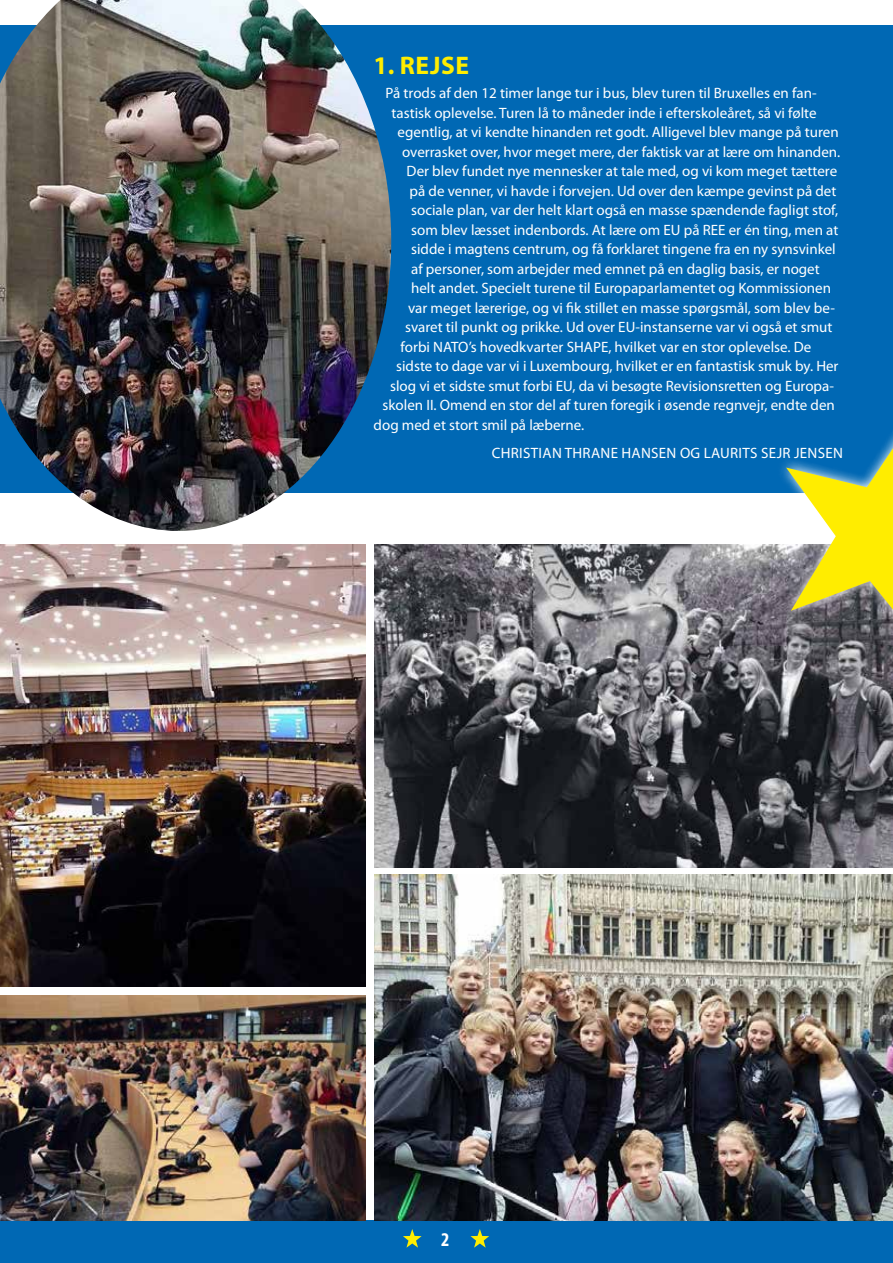
<style>
.page{position:relative;width:893px;height:1263px;background:#fff}
.page>*{position:absolute;margin:0;border:0;box-sizing:border-box;transform-origin:0 0}
.t1{font:700 25.5px "Myriad Pro";letter-spacing:.02em;color:#ffed00}
.t2{font:700 condensed 19.5px "Myriad Pro";color:#fff}
.t3{font:15px "Myriad Pro";color:#fff}
.t4{font:15px "Myriad Pro";letter-spacing:.02em;color:#fff}
</style>
<div class="page">
<div style="left:0;top:1220px;width:893px;height:43px;background:#0068b4"></div>
<svg style="left:403px;top:1229px;width:19px;height:19px"></svg>
<svg style="left:470px;top:1229px;width:19px;height:19px"></svg>
<img style="left:0;top:544px;width:366px;height:442px">
<img style="left:374px;top:544px;width:519px;height:323px">
<img style="left:374px;top:875px;width:519px;height:345px">
<img style="left:0;top:995px;width:366px;height:225px">
<div style="left:0;top:26px;width:893px;height:467px;background:#0068b4"></div>
<img style="left:0;top:0;width:391px;height:531px">
<svg style="left:738px;top:432px;width:155px;height:238px"></svg>
<svg style="left:786px;top:448px;width:107px;height:163px"></svg>
<h1 class="t1" style="left:374px;top:49px;width:97px">1. REJSE</h1>
<p class="t3" style="left:386px;top:84px;width:432px">På trods af den 12 timer lange tur i bus, blev turen til Bruxelles en fan-</p>
<p class="t3" style="left:392px;top:104px;width:426px">tastisk oplevelse. Turen lå to måneder inde i efterskoleåret, så vi følte</p>
<p class="t3" style="left:398px;top:123px;width:442px">egentlig, at vi kendte hinanden ret godt. Alligevel blev mange på turen</p>
<p class="t3" style="left:402px;top:143px;width:440px">overrasket over, hvor meget mere, der faktisk var at lære om hinanden.</p>
<p class="t3" style="left:407px;top:162px;width:432px">Der blev fundet nye mennesker at tale med, og vi kom meget tættere</p>
<p class="t3" style="left:410px;top:182px;width:428px">på de venner, vi havde i forvejen. Ud over den kæmpe gevinst på det</p>
<p class="t3" style="left:411px;top:201px;width:429px">sociale plan, var der helt klart også en masse spændende fagligt stof,</p>
<p class="t3" style="left:411px;top:221px;width:429px">som blev læsset indenbords. At lære om EU på REE er én ting, men at</p>
<p class="t3" style="left:411px;top:240px;width:426px">sidde i magtens centrum, og få forklaret tingene fra en ny synsvinkel</p>
<p class="t3" style="left:411px;top:260px;width:410px">af personer, som arbejder med emnet på en daglig basis, er noget</p>
<p class="t3" style="left:411px;top:279px;width:421px">helt andet. Specielt turene til Europaparlamentet og Kommissionen</p>
<p class="t3" style="left:408px;top:299px;width:428px">var meget lærerige, og vi fik stillet en masse spørgsmål, som blev be-</p>
<p class="t3" style="left:405px;top:318px;width:429px">svaret til punkt og prikke. Ud over EU-instanserne var vi også et smut</p>
<p class="t3" style="left:401px;top:338px;width:412px">forbi NATO’s hovedkvarter SHAPE, hvilket var en stor oplevelse. De</p>
<p class="t3" style="left:396px;top:357px;width:444px">sidste to dage var vi i Luxembourg, hvilket er en fantastisk smuk by. Her</p>
<p class="t3" style="left:390px;top:377px;width:445px">slog vi et sidste smut forbi EU, da vi besøgte Revisionsretten og Europa-</p>
<p class="t3" style="left:383px;top:396px;width:454px">skolen II. Omend en stor del af turen foregik i øsende regnvejr, endte den</p>
<p class="t3" style="left:374px;top:416px;width:212px">dog med et stort smil på læberne.</p>
<p class="t4" style="left:492px;top:444px;width:353px">CHRISTIAN THRANE HANSEN OG LAURITS SEJR JENSEN</p>
<h2 class="t2" style="left:441px;top:1227px;width:10px">2</h2>
</div>
